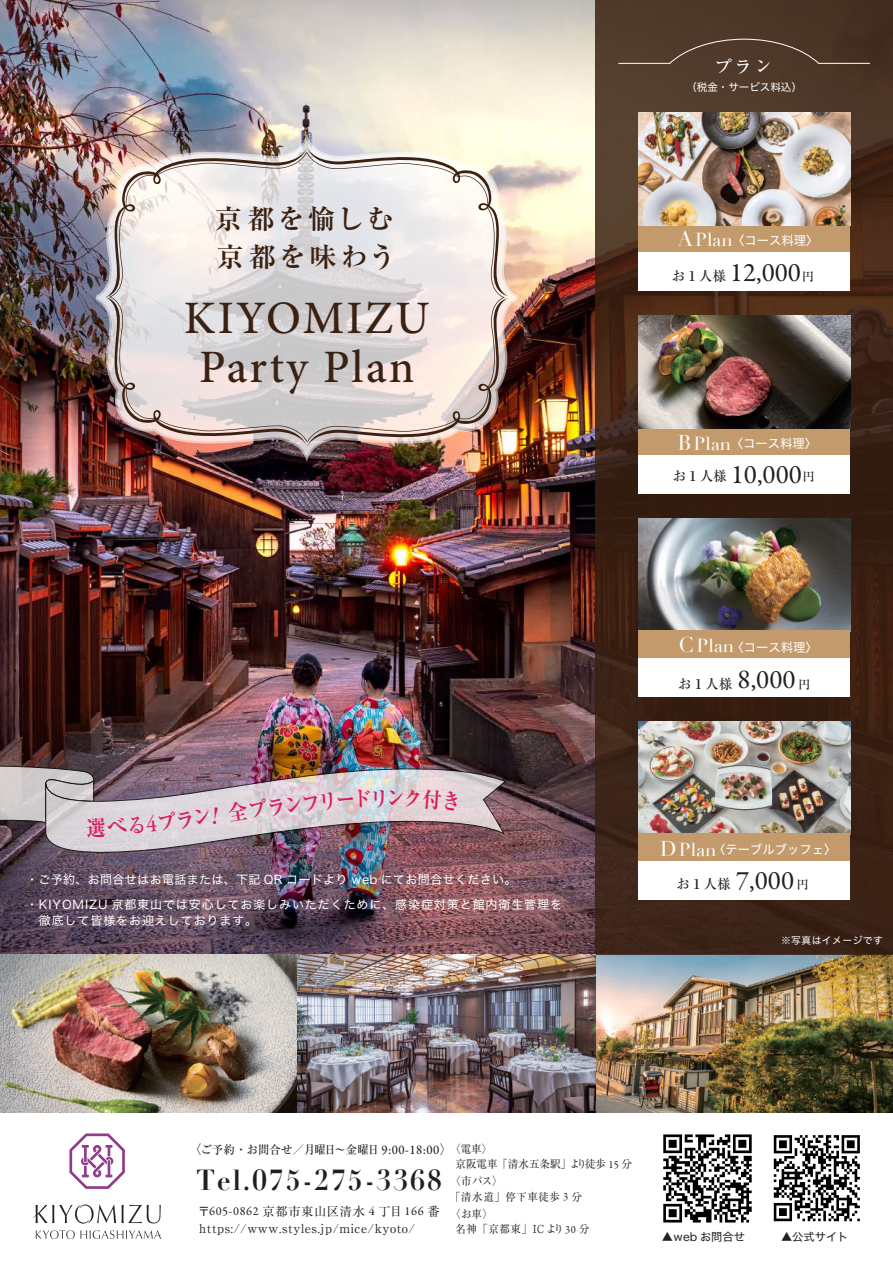
<style>
.page{position:relative;width:893px;height:1263px;background:#fff}
.page>*{position:absolute;margin:0;border:0;box-sizing:border-box;transform-origin:0 0}
.t1{font:500 46.5px/49.5px "Minion Pro";letter-spacing:.05em;color:#3a2111;text-align:center}
.t2{font:700 28.35px "Didot";letter-spacing:.065em;color:#231f20;scale:.95 1}
.t3{font:27px "Garamond Premr Pro";color:#231f20}
.t4{font:700 27px/37.5px "Ryumin Pro";letter-spacing:.115em;color:#3a2111}
.t5{font:700 21.45px "Ryumin Pro";color:#d91a5b;scale:.91 1}
.t6{font:18.45px "Didot";color:#fff}
.t7{font:500 18px "Ryumin Pro";color:#fff}
.t8{font:12.3px/17.2px "Ryumin Pro";letter-spacing:.05em;color:#231f20}
.t9{font:12.3px "Hiragino Sans W4";color:#fff}
.t10{font:12px/25.2px "Hiragino Sans W4";letter-spacing:.075em;color:#fff}
.t11{font:500 12px "Ryumin Pro";color:#231f20}
.t12{font:500 11.85px "Ryumin Pro";letter-spacing:.005em;color:#231f20;scale:.95 1}
.t13{font:11.25px "Hiragino Sans W4";color:#231f20}
.t14{font:10.95px/15.3px "Ryumin Pro";letter-spacing:.05em;color:#231f20;scale:.95 1}
.t15{font:10.95px/15.3px "Ryumin Pro";color:#231f20;scale:.95 1}
.t16{font:10.5px "Hiragino Sans W4";color:#fff}
.t17{font:9.75px "Hiragino Sans W4";letter-spacing:.05em;color:#fff}
.s1{font-family:"Didot";font-size:21px}
.s2{font-family:"Didot";font-size:18.45px}
.s3{font-family:"Ryumin Pro";font-weight:500;font-size:13.5px}
.s4{font-size:21px}
.s5{font-size:12.6px}
.s6{font-family:"Garamond Premr Pro";font-size:13.35px}
.s7{font-family:"Garamond Premr Pro"}
</style>
<div class="page">
<img style="left:0;top:0;width:893px;height:1113px">
<img style="left:96px;top:134px;width:422px;height:328px">
<img style="left:96px;top:140px;width:421px;height:316px">
<svg style="left:105px;top:147px;width:403px;height:300px;background:#dad1cf"></svg>
<svg style="left:595px;top:0;width:298px;height:954px;background:#42281a"></svg>
<hr style="left:619px;top:63px;width:51px;height:1px;background:#fff">
<hr style="left:819px;top:63px;width:51px;height:1px;background:#fff">
<svg style="left:669px;top:38px;width:151px;height:26px;background:#554032"></svg>
<div style="left:638px;top:518px;width:212px;height:179px;background:#fff"></div>
<div style="left:638px;top:721px;width:212px;height:179px;background:#fff"></div>
<img style="left:773px;top:1135px;width:87px;height:87px">
<img style="left:663px;top:1134px;width:89px;height:89px">
<div style="left:638px;top:112px;width:212px;height:179px;background:#fff"></div>
<img style="left:638px;top:721px;width:212px;height:112px">
<div style="left:638px;top:224px;width:212px;height:28px;background:#c39a6b"></div>
<div style="left:638px;top:315px;width:212px;height:179px;background:#fff"></div>
<img style="left:638px;top:518px;width:212px;height:112px">
<div style="left:638px;top:427px;width:212px;height:28px;background:#c39a6b"></div>
<img style="left:638px;top:315px;width:212px;height:114px">
<div style="left:638px;top:630px;width:212px;height:28px;background:#c39a6b"></div>
<img style="left:638px;top:112px;width:212px;height:114px">
<div style="left:638px;top:833px;width:212px;height:28px;background:#c39a6b"></div>
<svg style="left:36px;top:1230px;width:125px;height:9px"></svg>
<svg style="left:122px;top:1205px;width:39px;height:18px"></svg>
<svg style="left:33px;top:1204px;width:83px;height:20px"></svg>
<svg style="left:69px;top:1133px;width:56px;height:56px"></svg>
<img style="left:0;top:765px;width:506px;height:88px">
<h3 class="t4" style="left:215px;top:198px;width:182px">京都を愉しむ京都を味わう</h3>
<h1 class="t1" style="left:184px;top:293px;width:247px">KIYOMIZU<br>Party Plan</h1>
<h3 class="t5" style="left:173px;top:804px;width:104px;rotate:-8deg">ラン!全プ</h3>
<h3 class="t5" style="left:386px;top:781px;width:23px">ン</h3>
<p class="t10" style="left:26px;top:865px;width:537px">・ご予約、お問合せはお電話または、下記 QR コードより web にてお問合せください。・KIYOMIZU 京都東山では安心してお楽しみいただくために、感染症対策と館内衛生管理を</p>
<p class="t10" style="left:39px;top:907px;width:220px">徹底して皆様をお迎えしております。</p>
<h3 class="t7" style="left:714px;top:53px;width:59px">プラン</h3>
<p class="t16" style="left:686px;top:77px;width:117px">（税金・サービス料込）</p>
<p class="t9" style="left:677px;top:229px;width:143px"><span class="s1">A</span><span class="s2">Plan</span>〈コース料理〉</p>
<h3 class="t3" style="left:672px;top:256px;width:131px"><span class="s3">お１人様</span> 12,000</h3>
<p class="t11" style="left:802px;top:267px;width:13px">円</p>
<h3 class="t6" style="left:677px;top:432px;width:55px"><span class="s4">B</span>Plan</h3>
<p class="t9" style="left:731px;top:432px;width:88px">〈コース料理〉</p>
<h3 class="t3" style="left:673px;top:458px;width:131px"><span class="s3">お１人様</span> 10,000</h3>
<p class="t11" style="left:803px;top:467px;width:13px">円</p>
<h3 class="t6" style="left:678px;top:634px;width:57px"><span class="s4">C</span> Plan</h3>
<p class="t9" style="left:731px;top:636px;width:88px">〈コース料理〉</p>
<h3 class="t3" style="left:678px;top:663px;width:119px"><span class="s3">お１人様</span> 8,000</h3>
<p class="t11" style="left:798px;top:675px;width:13px">円</p>
<p class="t9" style="left:660px;top:838px;width:178px"><span class="s1">D</span><span class="s2">Plan</span>〈テーブルブッフェ〉</p>
<h3 class="t3" style="left:677px;top:865px;width:119px"><span class="s3">お１人様</span> 7,000</h3>
<p class="t11" style="left:797px;top:875px;width:13px">円</p>
<p class="t17" style="left:781px;top:931px;width:103px">※写真はイメージです</p>
<p class="t12" style="left:189px;top:1140px;width:278px"><span class="s5">〈</span>ご予約・お問合せ／月曜日～金曜日 <span class="s6">9:00-18:00</span><span class="s5">〉</span></p>
<h2 class="t2" style="left:196px;top:1162px;width:260px">Tel.075-275-3368</h2>
<p class="t8" style="left:198px;top:1201px;width:243px">〒<span class="s7">605-0862</span> 京都市東山区清水 <span class="s7">4</span> 丁目 <span class="s7">166</span> 番https://www.styles.jp/mice/kyoto/</p>
<p class="t15" style="left:455px;top:1140px;width:187px;text-indent:-5px">〈電車〉<br>京阪電車「清水五条駅」より徒歩 <span class="s7">15</span> 分</p>
<p class="t14" style="left:450px;top:1173px;width:140px">〈市バス〉<br>「清水道」停下車徒歩 <span class="s7">3</span> 分</p>
<p class="t14" style="left:455px;top:1205px;width:143px;text-indent:-5px">〈お車〉<br>名神「京都東」IC より<span class="s7">30</span> 分</p>
<p class="t13" style="left:662px;top:1227px;width:85px">▲web お問合せ</p>
<p class="t13" style="left:781px;top:1227px;width:69px">▲公式サイト</p>
</div>
